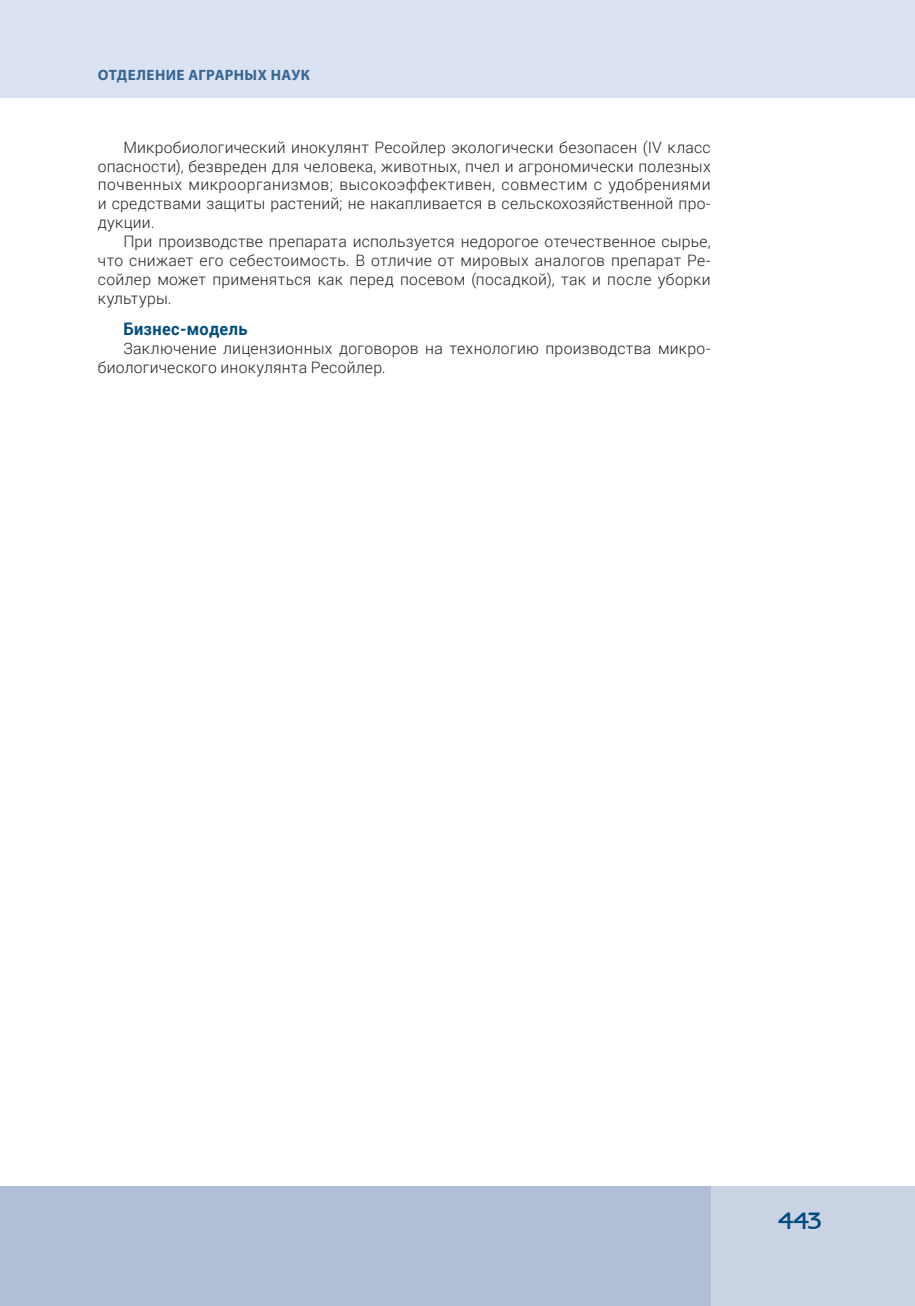
<style>
.page{position:relative;width:915px;height:1306px;background:#fff}
.page>*{position:absolute;margin:0;border:0;box-sizing:border-box;transform-origin:0 0}
.t1{font:27px "Ambassadore Type";color:#024d80}
.Загл_п_ж_11_5_Основ{font:700 17.25px "Roboto";letter-spacing:.02em;color:#024d80;scale:.95 1}
.t2{font:300 15.75px/18.9px "Roboto";letter-spacing:.015em;color:#231f20;text-align:justify}
.t3{font:700 15px "Myriad Pro";letter-spacing:.025em;color:#376594}
</style>
<div class="page">
<div style="left:0;top:0;width:914px;height:98px;background:#dbe3f3"></div>
<div style="left:710px;top:1186px;width:204px;height:119px;background:#cbd4e5"></div>
<div style="left:0;top:1186px;width:710px;height:119px;background:#b1bed6"></div>
<p class="t3" style="left:98px;top:65px;width:213px">ОТДЕЛЕНИЕ АГРАРНЫХ НАУК</p>
<p class="t2" style="left:98px;top:137px;width:614px;text-indent:26px">Микробиологический инокулянт Ресойлер экологически безопасен (IV класс опасности), безвреден для человека, животных, пчел и агрономически полезных почвенных микроорганизмов; высокоэффективен, совместим с удобрениями и средствами защиты растений; не накапливается в сельскохозяйственной про&shy;дукции.</p>
<p class="t2" style="left:98px;top:231px;width:614px;text-indent:26px">При производстве препарата используется недорогое отечественное сырье, что снижает его себестоимость. В отличие от мировых аналогов препарат Ре&shy;сойлер может применяться как перед посевом (посадкой), так и после уборки культуры.</p>
<p class="Загл_п_ж_11_5_Основ" style="left:123px;top:316px;width:132px">Бизнес-модель</p>
<p class="t2" style="left:98px;top:338px;width:614px;text-indent:26px">Заключение лицензионных договоров на технологию производства микро&shy;биологического инокулянта Ресойлер.</p>
<h1 class="t1" style="left:778px;top:1209px;width:44px">443</h1>
</div>
